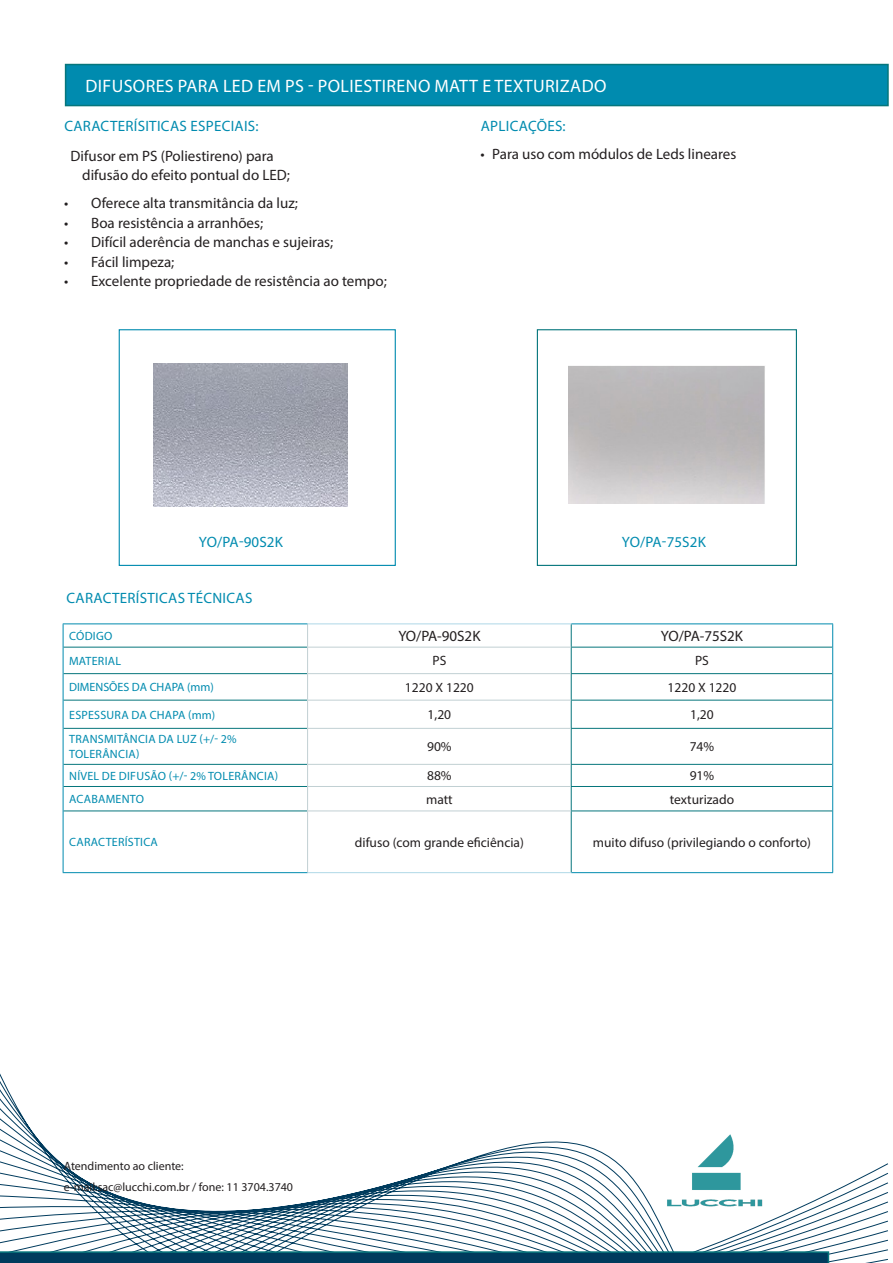
<style>
.page{position:relative;width:893px;height:1263px;background:#fff}
.page>*{position:absolute;margin:0;border:0;box-sizing:border-box;transform-origin:0 0}
.Textos{font:18px "Myriad Pro";letter-spacing:.02em;color:#fff}
.Textos-2{font:15px/19.5px "Myriad Pro";color:#231f20}
.Textos-3{font:15px "Myriad Pro";letter-spacing:.02em;color:#008baf}
.t1{font:13.5px "Myriad Pro";color:#231f20}
.t2{font:12px/15px "Myriad Pro";letter-spacing:.02em;color:#008baf}
.t3{font:12px "Myriad Pro";color:#231f20}
.t4{font:12px "Myriad Pro";color:#008baf}
</style>
<div class="page">
<svg style="left:0;top:838px;width:888px;height:425px"></svg>
<svg style="left:0;top:1251px;width:829px;height:12px;background:#064664"></svg>
<img style="left:663px;top:1131px;width:102px;height:80px">
<div style="left:65px;top:64px;width:824px;height:42px;background:#008baf;border:2px solid #06767c"></div>
<img style="left:153px;top:363px;width:195px;height:144px">
<div style="left:119px;top:329px;width:277px;height:237px;border:1px solid #008baf"></div>
<svg style="left:308px;top:624px;width:263px;height:248px"></svg>
<hr style="left:63px;top:647px;width:244px;height:1px;background:#06767c">
<hr style="left:63px;top:673px;width:244px;height:1px;background:#06767c">
<hr style="left:63px;top:700px;width:244px;height:1px;background:#06767c">
<hr style="left:63px;top:728px;width:244px;height:1px;background:#06767c">
<hr style="left:63px;top:764px;width:244px;height:1px;background:#06767c">
<hr style="left:63px;top:786px;width:244px;height:1px;background:#06767c">
<hr style="left:63px;top:810px;width:244px;height:1px;background:#06767c">
<hr style="left:571px;top:647px;width:261px;height:1px;background:#06767c">
<hr style="left:571px;top:673px;width:261px;height:1px;background:#06767c">
<hr style="left:571px;top:700px;width:261px;height:1px;background:#06767c">
<hr style="left:571px;top:728px;width:261px;height:1px;background:#06767c">
<hr style="left:571px;top:764px;width:261px;height:1px;background:#06767c">
<hr style="left:571px;top:786px;width:261px;height:1px;background:#06767c">
<hr style="left:571px;top:810px;width:261px;height:1px;background:#06767c">
<svg style="left:571px;top:624px;width:1px;height:104px"></svg>
<hr style="left:571px;top:729px;width:1px;height:35px;background:#06767c">
<svg style="left:571px;top:765px;width:1px;height:45px"></svg>
<hr style="left:571px;top:811px;width:1px;height:61px;background:#06767c">
<hr style="left:307px;top:647px;width:264px;height:1px;background:#c1d0d3">
<hr style="left:307px;top:673px;width:264px;height:1px;background:#c1d0d3">
<hr style="left:307px;top:700px;width:264px;height:1px;background:#c1d0d3">
<svg style="left:307px;top:624px;width:1px;height:104px"></svg>
<hr style="left:307px;top:728px;width:264px;height:1px;background:#c1d0d3">
<hr style="left:307px;top:729px;width:1px;height:35px;background:#c1d0d3">
<hr style="left:307px;top:764px;width:264px;height:1px;background:#c1d0d3">
<hr style="left:307px;top:786px;width:264px;height:1px;background:#c1d0d3">
<svg style="left:307px;top:765px;width:1px;height:45px"></svg>
<hr style="left:307px;top:810px;width:264px;height:1px;background:#c1d0d3">
<hr style="left:307px;top:811px;width:1px;height:61px;background:#c1d0d3">
<hr style="left:63px;top:623px;width:245px;height:1px;background:#008baf">
<hr style="left:571px;top:623px;width:262px;height:1px;background:#008baf">
<svg style="left:63px;top:624px;width:1px;height:104px"></svg>
<svg style="left:832px;top:624px;width:1px;height:104px"></svg>
<hr style="left:63px;top:728px;width:1px;height:36px;background:#008baf">
<hr style="left:832px;top:728px;width:1px;height:36px;background:#008baf">
<svg style="left:63px;top:764px;width:1px;height:47px"></svg>
<svg style="left:832px;top:764px;width:1px;height:47px"></svg>
<hr style="left:63px;top:811px;width:1px;height:61px;background:#008baf">
<hr style="left:832px;top:811px;width:1px;height:61px;background:#008baf">
<hr style="left:63px;top:872px;width:245px;height:1px;background:#008baf">
<hr style="left:571px;top:872px;width:262px;height:1px;background:#008baf">
<hr style="left:308px;top:623px;width:263px;height:1px;background:#afd8e7">
<hr style="left:308px;top:872px;width:263px;height:1px;background:#afd8e7">
<img style="left:568px;top:366px;width:197px;height:137px">
<div style="left:537px;top:329px;width:260px;height:237px;border:1px solid #06767c"></div>
<p class="Textos" style="left:86px;top:75px;width:522px">DIFUSORES PARA LED EM PS - POLIESTIRENO MATT E TEXTURIZADO</p>
<p class="Textos-3" style="left:64px;top:117px;width:196px">CARACTERÍSITICAS ESPECIAIS:</p>
<p class="Textos-2" style="left:82px;top:146px;width:209px;text-indent:-12px">Difusor em PS (Poliestireno) para difusão do efeito pontual do LED;</p>
<p class="Textos-2" style="left:64px;top:193px;width:235px">• Oferece alta transmitância da luz;</p>
<p class="Textos-2" style="left:64px;top:213px;width:200px">• Boa resistência a arranhões;</p>
<p class="Textos-2" style="left:64px;top:232px;width:271px">• Difícil aderência de manchas e sujeiras;</p>
<p class="Textos-2" style="left:64px;top:252px;width:112px">• Fácil limpeza;</p>
<p class="Textos-2" style="left:64px;top:271px;width:324px">• Excelente propriedade de resistência ao tempo;</p>
<p class="Textos-3" style="left:481px;top:117px;width:86px">APLICAÇÕES:</p>
<p class="Textos-2" style="left:480px;top:144px;width:257px">• Para uso com módulos de Leds lineares</p>
<p class="Textos-3" style="left:199px;top:533px;width:85px">YO/PA-90S2K</p>
<p class="Textos-3" style="left:622px;top:533px;width:85px">YO/PA-75S2K</p>
<p class="Textos-3" style="left:66px;top:588px;width:187px">CARACTERÍSTICAS TÉCNICAS</p>
<p class="t2" style="left:69px;top:628px;width:45px">CÓDIGO</p>
<p class="Textos-2" style="left:398px;top:626px;width:84px">YO/PA-90S2K</p>
<p class="Textos-2" style="left:661px;top:626px;width:84px">YO/PA-75S2K</p>
<p class="t2" style="left:69px;top:653px;width:53px">MATERIAL</p>
<p class="t1" style="left:432px;top:653px;width:15px">PS</p>
<p class="t1" style="left:695px;top:653px;width:15px">PS</p>
<p class="t4" style="left:69px;top:680px;width:146px">DIMENSÕES DA CHAPA (mm)</p>
<p class="t1" style="left:405px;top:679px;width:70px">1220 X 1220</p>
<p class="t1" style="left:668px;top:679px;width:70px">1220 X 1220</p>
<p class="t2" style="left:69px;top:707px;width:148px">ESPESSURA DA CHAPA (mm)</p>
<p class="t1" style="left:428px;top:706px;width:25px">1,20</p>
<p class="t1" style="left:690px;top:706px;width:25px">1,20</p>
<p class="t2" style="left:69px;top:732px;width:169px">TRANSMITÂNCIA DA LUZ (+/- 2%<br>TOLERÂNCIA)</p>
<p class="t1" style="left:427px;top:738px;width:26px">90%</p>
<p class="t1" style="left:690px;top:738px;width:26px">74%</p>
<p class="t2" style="left:69px;top:768px;width:211px">NÍVEL DE DIFUSÃO (+/- 2% TOLERÂNCIA)</p>
<p class="t1" style="left:427px;top:768px;width:26px">88%</p>
<p class="t1" style="left:690px;top:768px;width:26px">91%</p>
<p class="t2" style="left:69px;top:791px;width:76px">ACABAMENTO</p>
<p class="t1" style="left:426px;top:791px;width:28px">matt</p>
<p class="t1" style="left:670px;top:791px;width:66px">texturizado</p>
<p class="t2" style="left:69px;top:834px;width:90px">CARACTERÍSTICA</p>
<p class="t1" style="left:355px;top:834px;width:170px">difuso (com grande eficiência)</p>
<p class="t1" style="left:593px;top:834px;width:220px">muito difuso (privilegiando o conforto)</p>
<p class="t3" style="left:64px;top:1158px;width:121px">Atendimento ao cliente:</p>
<p class="t3" style="left:64px;top:1179px;width:231px">e-mail:sac@lucchi.com.br / fone: 11 3704.3740</p>
</div>
